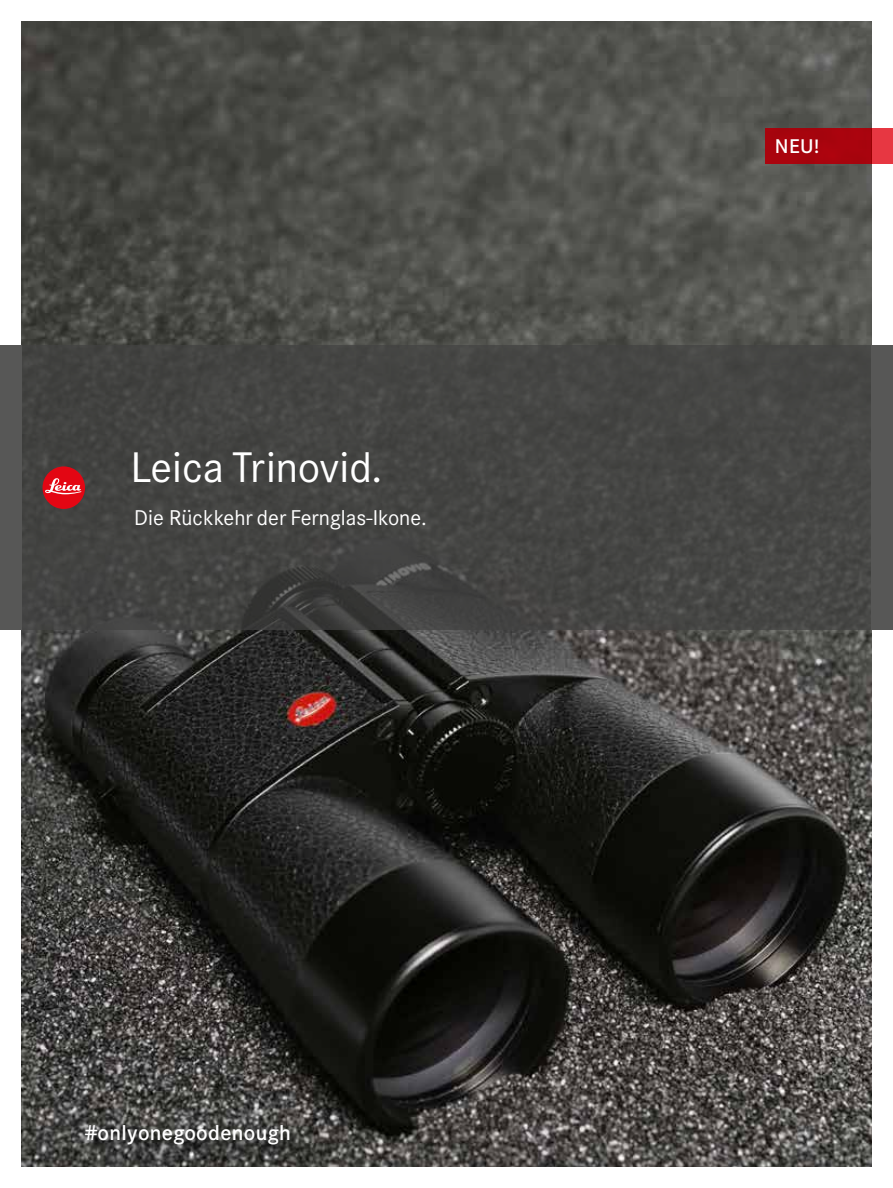
<style>
.page{position:relative;width:893px;height:1188px;background:#fff}
.page>*{position:absolute;margin:0;border:0;box-sizing:border-box;transform-origin:0 0}
.t1{font:42px "Corporate SBQ";color:#fff}
.t2{font:21px "Corporate SBQ";color:#fff}
.t3{font:500 21px "Corporate SBQ";letter-spacing:.015em;color:#fff}
.t4{font:500 19.5px "Corporate SBQ";color:#fff}
</style>
<div class="page">
<img style="left:21px;top:21px;width:851px;height:1146px">
<div style="left:21px;top:345px;width:851px;height:285px;background:#444443"></div>
<div style="left:872px;top:345px;width:21px;height:285px;background:#575756"></div>
<div style="left:0;top:345px;width:21px;height:285px;background:#575756"></div>
<div style="left:43px;top:466px;width:42px;height:43px;background:#e30613;border-radius:50%"></div>
<svg style="left:45px;top:478px;width:36px;height:16px"></svg>
<div style="left:872px;top:128px;width:21px;height:36px;background:#e73742"></div>
<div style="left:765px;top:128px;width:107px;height:36px;background:#a8040e"></div>
<div style="left:87px;top:1127px;width:213px;height:28px;background:#000;opacity:.75"></div>
<h1 class="t1" style="left:130px;top:443px;width:254px">Leica Trinovid.</h1>
<p class="t2" style="left:134px;top:505px;width:294px">Die Rückkehr der Fernglas-Ikone.</p>
<p class="t3" style="left:85px;top:1120px;width:208px">#onlyonegoodenough</p>
<p class="t4" style="left:775px;top:134px;width:46px">NEU!</p>
</div>
